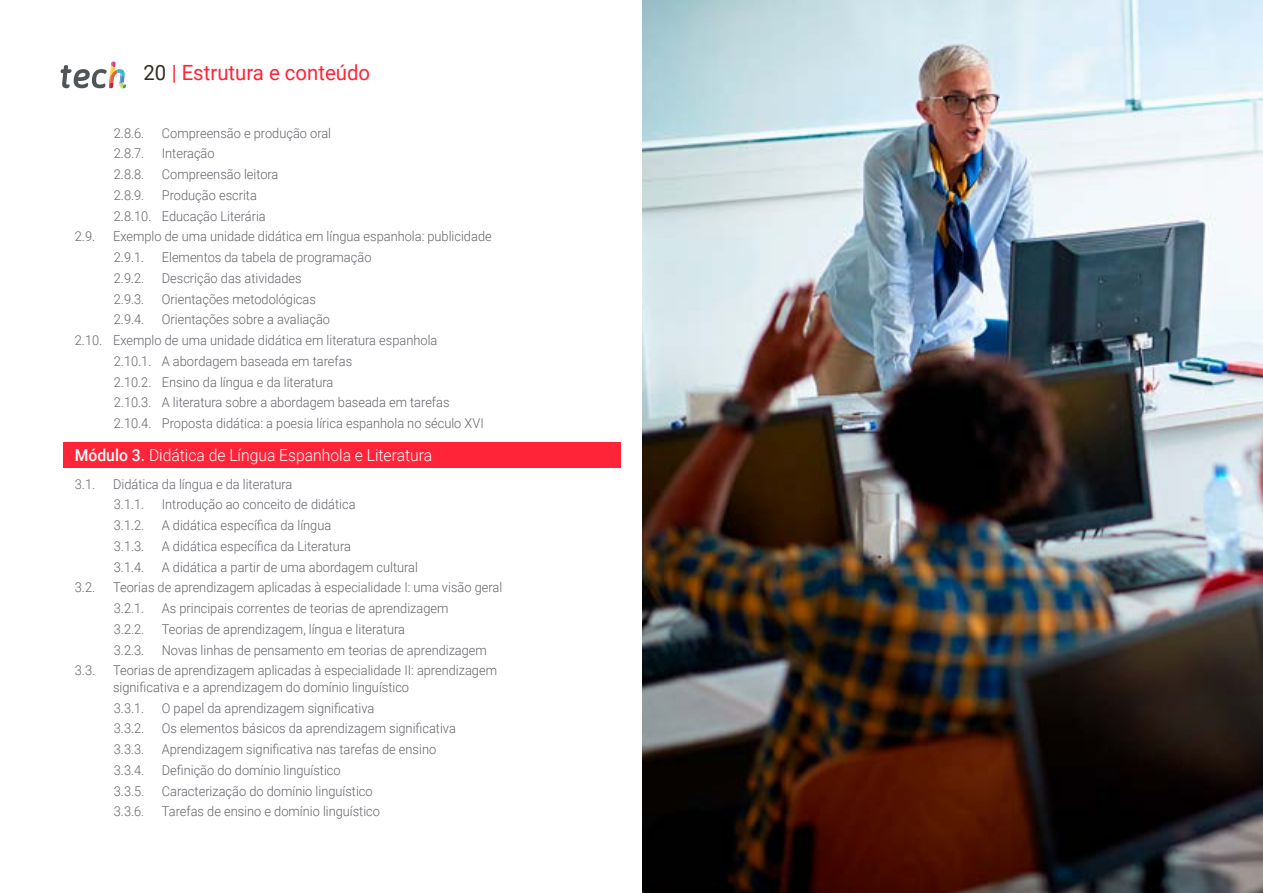
<style>
.page{position:relative;width:1263px;height:893px;background:#fff}
.page>*{position:absolute;margin:0;border:0;box-sizing:border-box;transform-origin:0 0}
.t1{font:21px "Roboto";color:#ff2438}
.t2{font:300 16.5px "Roboto";color:#fff;scale:.95 1}
.t3{font:300 13.5px/20.7px "Roboto";color:#61646a;scale:.95 1}
.s1{color:#312e20}
.s2{font-weight:500}
</style>
<div class="page">
<svg style="left:61px;top:62px;width:65px;height:27px"></svg>
<div style="left:64px;top:443px;width:557px;height:25px;background:#ff2438"></div>
<img style="left:642px;top:0;width:621px;height:893px">
<h1 class="t1" style="left:144px;top:57px;width:228px"><span class="s1">20</span> | Estrutura e conteúdo</h1>
<p class="t3" style="left:114px;top:122px;width:34px">2.8.6.</p>
<p class="t3" style="left:162px;top:122px;width:180px">Compreensão e produção oral</p>
<p class="t3" style="left:114px;top:143px;width:34px">2.8.7.</p>
<p class="t3" style="left:162px;top:143px;width:57px">Interação</p>
<p class="t3" style="left:114px;top:164px;width:34px">2.8.8.</p>
<p class="t3" style="left:162px;top:164px;width:124px">Compreensão leitora</p>
<p class="t3" style="left:114px;top:184px;width:34px">2.8.9.</p>
<p class="t3" style="left:114px;top:184px;width:161px;text-indent:48px">Produção escrita<br>2.8.10. Educação Literária</p>
<p class="t3" style="left:75px;top:226px;width:23px">2.9.</p>
<p class="t3" style="left:113px;top:226px;width:400px">Exemplo de uma unidade didática em língua espanhola: publicidade<br>2.9.1.</p>
<p class="t3" style="left:162px;top:247px;width:222px">Elementos da tabela de programação</p>
<p class="t3" style="left:114px;top:267px;width:34px">2.9.2.</p>
<p class="t3" style="left:162px;top:267px;width:149px">Descrição das atividades</p>
<p class="t3" style="left:114px;top:288px;width:34px">2.9.3.</p>
<p class="t3" style="left:162px;top:288px;width:164px">Orientações metodológicas</p>
<p class="t3" style="left:114px;top:309px;width:34px">2.9.4.</p>
<p class="t3" style="left:162px;top:309px;width:179px">Orientações sobre a avaliação</p>
<p class="t3" style="left:75px;top:330px;width:383px">2.10. Exemplo de uma unidade didática em literatura espanhola</p>
<p class="t3" style="left:114px;top:350px;width:252px">2.10.1. A abordagem baseada em tarefas</p>
<p class="t3" style="left:114px;top:371px;width:233px">2.10.2. Ensino da língua e da literatura</p>
<p class="t3" style="left:114px;top:392px;width:355px">2.10.3. A literatura sobre a abordagem baseada em tarefas</p>
<p class="t3" style="left:114px;top:413px;width:391px">2.10.4. Proposta didática: a poesia lírica espanhola no século XVI</p>
<p class="t2" style="left:75px;top:444px;width:378px"><span class="s2">Módulo 3.</span> Didática de Língua Espanhola e Literatura</p>
<p class="t3" style="left:75px;top:473px;width:23px">3.1.</p>
<p class="t3" style="left:113px;top:473px;width:190px">Didática da língua e da literatura<br>3.1.1.</p>
<p class="t3" style="left:162px;top:494px;width:205px">Introdução ao conceito de didática</p>
<p class="t3" style="left:114px;top:514px;width:34px">3.1.2.</p>
<p class="t3" style="left:162px;top:514px;width:180px">A didática específica da língua</p>
<p class="t3" style="left:114px;top:535px;width:34px">3.1.3.</p>
<p class="t3" style="left:162px;top:535px;width:201px">A didática específica da Literatura</p>
<p class="t3" style="left:114px;top:556px;width:34px">3.1.4.</p>
<p class="t3" style="left:162px;top:556px;width:271px">A didática a partir de uma abordagem cultural</p>
<p class="t3" style="left:75px;top:577px;width:23px">3.2.</p>
<p class="t3" style="left:113px;top:577px;width:411px">Teorias de aprendizagem aplicadas à especialidade I: uma visão geral<br>3.2.1.</p>
<p class="t3" style="left:162px;top:597px;width:303px">As principais correntes de teorias de aprendizagem</p>
<p class="t3" style="left:114px;top:618px;width:34px">3.2.2.</p>
<p class="t3" style="left:162px;top:618px;width:258px">Teorias de aprendizagem, língua e literatura</p>
<p class="t3" style="left:114px;top:639px;width:34px">3.2.3.</p>
<p class="t3" style="left:162px;top:639px;width:344px">Novas linhas de pensamento em teorias de aprendizagem</p>
<p class="t3" style="left:75px;top:660px;width:23px">3.3.</p>
<p class="t3" style="left:113px;top:662px;width:406px;line-height:16.5px">Teorias de aprendizagem aplicadas à especialidade II: aprendizagem significativa e a aprendizagem do domínio linguístico</p>
<p class="t3" style="left:114px;top:697px;width:34px">3.3.1.</p>
<p class="t3" style="left:162px;top:697px;width:225px">O papel da aprendizagem significativa</p>
<p class="t3" style="left:114px;top:718px;width:34px">3.3.2.</p>
<p class="t3" style="left:162px;top:718px;width:311px">Os elementos básicos da aprendizagem significativa</p>
<p class="t3" style="left:114px;top:738px;width:34px">3.3.3.</p>
<p class="t3" style="left:162px;top:738px;width:290px">Aprendizagem significativa nas tarefas de ensino</p>
<p class="t3" style="left:114px;top:759px;width:34px">3.3.4.</p>
<p class="t3" style="left:162px;top:759px;width:190px">Definição do domínio linguístico</p>
<p class="t3" style="left:114px;top:780px;width:34px">3.3.5.</p>
<p class="t3" style="left:162px;top:780px;width:223px">Caracterização do domínio linguístico</p>
<p class="t3" style="left:114px;top:801px;width:34px">3.3.6.</p>
<p class="t3" style="left:162px;top:801px;width:231px">Tarefas de ensino e domínio linguístico</p>
</div>
